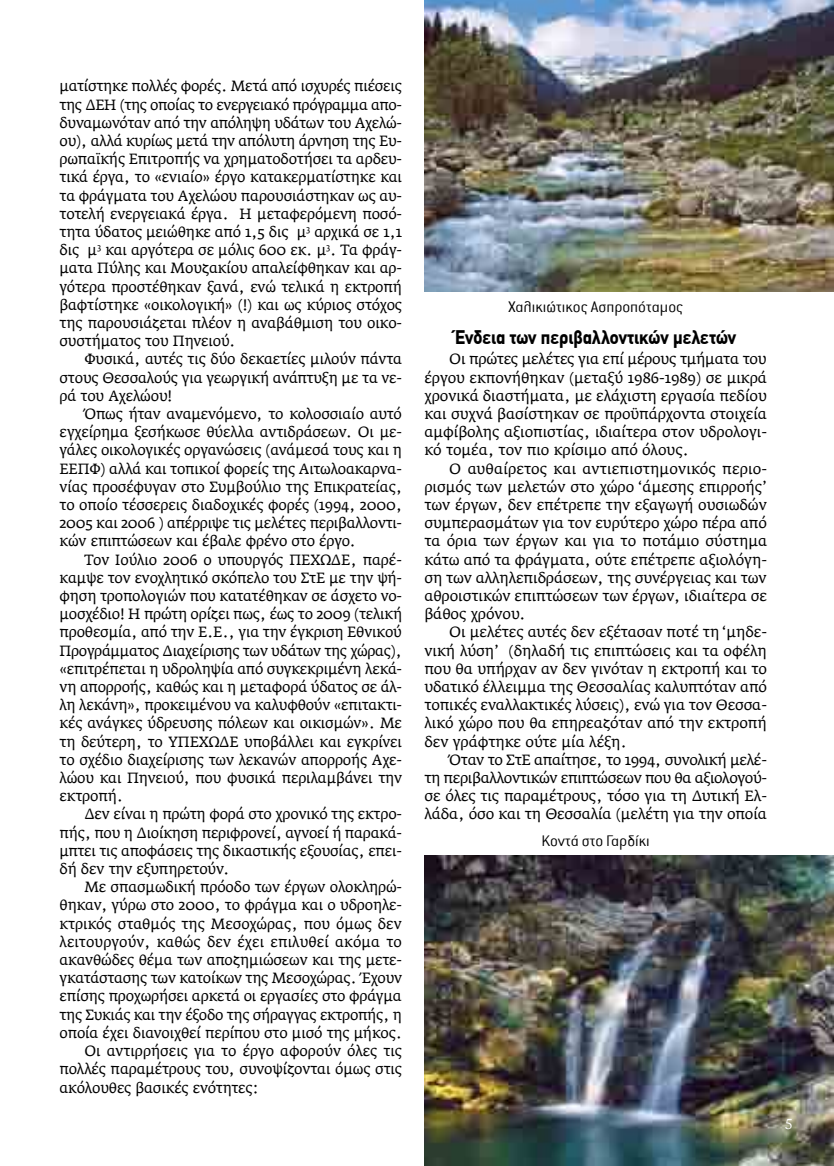
<style>
.page{position:relative;width:834px;height:1166px;background:#fff}
.page>*{position:absolute;margin:0;border:0;box-sizing:border-box;transform-origin:0 0}
.t1{font:700 19.25px "CF Din";color:#000;scale:.92 1}
.t2{font:300 16.97px "Conduit ITC Hellenic";color:#000}
.t3{font:15.75px "Legacy Sans ITC Hel";color:#fff}
.t4{font:14.7px/18.2px "Fedra Serif AGR";letter-spacing:-.01em;color:#000;text-align:justify}
.t5{font:14.7px "Fedra Serif AGR";letter-spacing:.01em;color:#000}
</style>
<div class="page">
<img style="left:424px;top:0;width:409px;height:292px">
<img style="left:424px;top:856px;width:409px;height:310px">
<p class="t4" style="left:60px;top:78px;width:344px">ματίστηκε πολλές φορές. Μετά από ισχυρές πιέσεις της ΔΕΗ (της οποίας το ενεργειακό πρόγραμμα απο&shy;δυναμωνόταν από την απόληψη υδάτων του Αχελώ&shy;ου), αλλά κυρίως μετά την απόλυτη άρνηση της Ευ&shy;ρωπαϊκής Επιτροπής να χρηματοδοτήσει τα αρδευ&shy;τικά έργα, το «ενιαίο» έργο κατακερματίστηκε και τα φράγματα του Αχελώου παρουσιάστηκαν ως αυ&shy;τοτελή ενεργειακά έργα. Η μεταφερόμενη ποσό&shy;τητα ύδατος μειώθηκε από 1,5 δις μ<sup>3</sup> αρχικά σε 1,1 δις μ<sup>3</sup> και αργότερα σε μόλις 600 εκ. μ<sup>3</sup>. Τα φράγ&shy;ματα Πύλης και Μουζακίου απαλείφθηκαν και αρ&shy;γότερα προστέθηκαν ξανά, ενώ τελικά η εκτροπή βαφτίστηκε «οικολογική» (!) και ως κύριος στόχος της παρουσιάζεται πλέον η αναβάθμιση του οικο&shy;συστήματος του Πηνειού.</p>
<p class="t4" style="left:60px;top:351px;width:344px;text-indent:25px">Φυσικά, αυτές τις δύο δεκαετίες μιλούν πάντα στους Θεσσαλούς για γεωργική ανάπτυξη με τα νε&shy;ρά του Αχελώου!</p>
<p class="t4" style="left:60px;top:405px;width:344px;text-indent:25px">Όπως ήταν αναμενόμενο, το κολοσσιαίο αυτό εγχείρημα ξεσήκωσε θύελλα αντιδράσεων. Οι με&shy;γάλες οικολογικές οργανώσεις (ανάμεσά τους και η ΕΕΠΦ) αλλά και τοπικοί φορείς της Αιτωλοακαρνα&shy;νίας προσέφυγαν στο Συμβούλιο της Επικρατείας, το οποίο τέσσερεις διαδοχικές φορές (1994, 2000, 2005 και 2006 ) απέρριψε τις μελέτες περιβαλλοντι&shy;κών επιπτώσεων και έβαλε φρένο στο έργο.</p>
<p class="t4" style="left:60px;top:551px;width:344px;text-indent:25px">Τον Ιούλιο 2006 ο υπουργός ΠΕΧΩΔΕ, παρέ&shy;καμψε τον ενοχλητικό σκόπελο του ΣτΕ με την ψή&shy;φηση τροπολογιών που κατατέθηκαν σε άσχετο νο&shy;μοσχέδιο! Η πρώτη ορίζει πως, έως το 2009 (τελική προθεσμία, από την Ε.Ε., για την έγκριση Εθνικού Προγράμματος Διαχείρισης των υδάτων της χώρας), «επιτρέπεται η υδροληψία από συγκεκριμένη λεκά&shy;νη απορροής, καθώς και η μεταφορά ύδατος σε άλ&shy;λη λεκάνη», προκειμένου να καλυφθούν «επιτακτι&shy;κές ανάγκες ύδρευσης πόλεων και οικισμών». Με τη δεύτερη, το ΥΠΕΧΩΔΕ υποβάλλει και εγκρίνει το σχέδιο διαχείρισης των λεκανών απορροής Αχε&shy;λώου και Πηνειού, που φυσικά περιλαμβάνει την εκτροπή.</p>
<p class="t4" style="left:60px;top:806px;width:344px;text-indent:25px">Δεν είναι η πρώτη φορά στο χρονικό της εκτρο&shy;πής, που η Διοίκηση περιφρονεί, αγνοεί ή παρακά&shy;μπτει τις αποφάσεις της δικαστικής εξουσίας, επει&shy;δή δεν την εξυπηρετούν.</p>
<p class="t4" style="left:84px;top:879px;width:319px">Με σπασμωδική πρόοδο των έργων ολοκληρώ-</p>
<p class="t4" style="left:60px;top:897px;width:344px">θηκαν, γύρω στο 2000, το φράγμα και ο υδροηλε-</p>
<p class="t4" style="left:60px;top:915px;width:343px">κτρικός σταθμός της Μεσοχώρας, που όμως δεν</p>
<p class="t5" style="left:60px;top:934px;width:344px">λειτουργούν, καθώς δεν έχει επιλυθεί ακόμα το</p>
<p class="t4" style="left:60px;top:951px;width:344px">ακανθώδες θέμα των αποζημιώσεων και της μετε-</p>
<p class="t4" style="left:60px;top:969px;width:344px">γκατάστασης των κατοίκων της Μεσοχώρας. Έχουν</p>
<p class="t4" style="left:60px;top:988px;width:344px">επίσης προχωρήσει αρκετά οι εργασίες στο φράγμα</p>
<p class="t4" style="left:60px;top:1006px;width:344px">της Συκιάς και την έξοδο της σήραγγας εκτροπής, η</p>
<p class="t4" style="left:60px;top:1024px;width:344px">οποία έχει διανοιχθεί περίπου στο μισό της μήκος.</p>
<p class="t4" style="left:84px;top:1042px;width:319px">Οι αντιρρήσεις για το έργο αφορούν όλες τις</p>
<p class="t4" style="left:60px;top:1060px;width:344px">πολλές παραμέτρους του, συνοψίζονται όμως στις</p>
<p class="t4" style="left:60px;top:1079px;width:201px">ακόλουθες βασικές ενότητες:</p>
<p class="t2" style="left:508px;top:298px;width:177px">Χαλικιώτικος Ασπροπόταμος</p>
<h1 class="t1" style="left:455px;top:326px;width:307px">Ένδεια των περιβαλλοντικών μελετών</h1>
<p class="t4" style="left:424px;top:351px;width:344px;text-indent:25px">Οι πρώτες μελέτες για επί μέρους τμήματα του έργου εκπονήθηκαν (μεταξύ 1986-1989) σε μικρά χρονικά διαστήματα, με ελάχιστη εργασία πεδίου και συχνά βασίστηκαν σε προϋπάρχοντα στοιχεία αμφίβολης αξιοπιστίας, ιδιαίτερα στον υδρολογι&shy;κό τομέα, τον πιο κρίσιμο από όλους.</p>
<p class="t4" style="left:424px;top:460px;width:344px;text-indent:25px">Ο αυθαίρετος και αντιεπιστημονικός περιο&shy;ρισμός των μελετών στο χώρο ‘άμεσης επιρροής’ των έργων, δεν επέτρεπε την εξαγωγή ουσιωδών συμπερασμάτων για τον ευρύτερο χώρο πέρα από τα όρια των έργων και για το ποτάμιο σύστημα κάτω από τα φράγματα, ούτε επέτρεπε αξιολόγη&shy;ση των αλληλεπιδράσεων, της συνέργειας και των αθροιστικών επιπτώσεων των έργων, ιδιαίτερα σε βάθος χρόνου.</p>
<p class="t4" style="left:424px;top:624px;width:344px;text-indent:25px">Οι μελέτες αυτές δεν εξέτασαν ποτέ τη ‘μηδε&shy;νική λύση’ (δηλαδή τις επιπτώσεις και τα οφέλη που θα υπήρχαν αν δεν γινόταν η εκτροπή και το υδατικό έλλειμμα της Θεσσαλίας καλυπτόταν από τοπικές εναλλακτικές λύσεις), ενώ για τον Θεσσα&shy;λικό χώρο που θα επηρεαζόταν από την εκτροπή δεν γράφτηκε ούτε μία λέξη.</p>
<p class="t4" style="left:424px;top:751px;width:344px;text-indent:25px">Όταν το ΣτΕ απαίτησε, το 1994, συνολική μελέ&shy;τη περιβαλλοντικών επιπτώσεων που θα αξιολογού&shy;σε όλες τις παραμέτρους, τόσο για τη Δυτική Ελ&shy;λάδα, όσο και τη Θεσσαλία (μελέτη για την οποία</p>
<p class="t2" style="left:541px;top:832px;width:110px">Κοντά στο Γαρδίκι</p>
<p class="t3" style="left:784px;top:1115px;width:10px">5</p>
</div>
